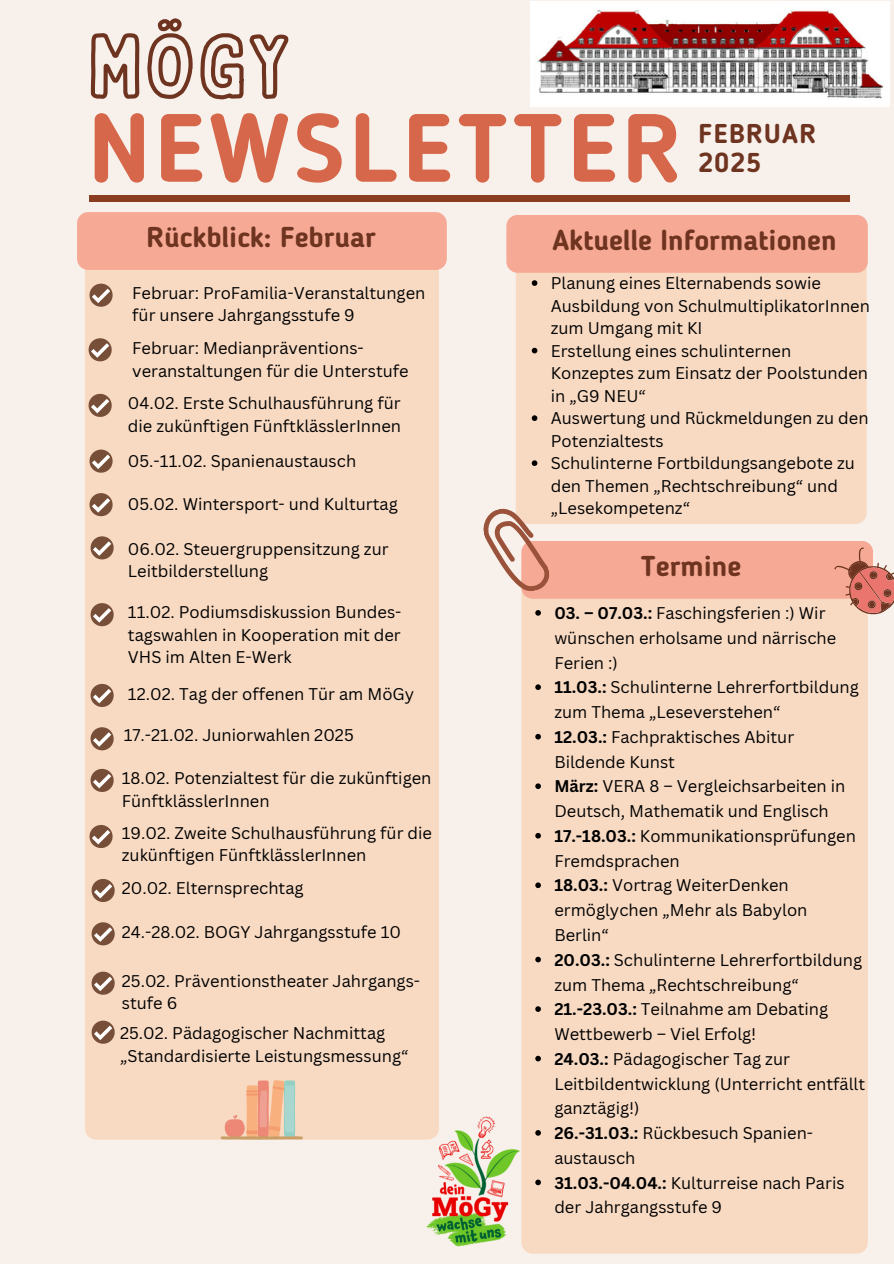
<style>
.page{position:relative;width:894px;height:1264px;background:#fff}
.page>*{position:absolute;margin:0;border:0;box-sizing:border-box;transform-origin:0 0}
.t1{font:700 96px "Blogger Sans";letter-spacing:.05em;color:#d6674a}
.t2{font:700 28.5px "Blogger Sans";color:#6e3420}
.t3{font:700 27px "Blogger Sans";letter-spacing:.05em;color:#6e3420}
.t4{font:16.5px/22.5px "Canva Sans";color:#000}
.s1{font-weight:700}
</style>
<div class="page">
<div style="left:0;top:0;width:893px;height:1263px;background:#f8f1eb"></div>
<div style="left:85px;top:244px;width:354px;height:895px;background:#f8dac3;border-radius:11px"></div>
<div style="left:77px;top:212px;width:369px;height:58px;background:#f6aa96;border-radius:11px"></div>
<div style="left:521px;top:559px;width:346px;height:694px;background:#f8dac3;border-radius:11px"></div>
<div style="left:521px;top:541px;width:351px;height:57px;background:#f6aa96;border-radius:11px"></div>
<div style="left:515px;top:244px;width:351px;height:280px;background:#f8dac3;border-radius:11px"></div>
<div style="left:506px;top:215px;width:361px;height:58px;background:#f6aa96;border-radius:11px"></div>
<div style="left:89px;top:195px;width:760px;height:6px;background:#8a3d21"></div>
<svg style="left:483px;top:501px;width:69px;height:98px"></svg>
<svg style="left:826px;top:541px;width:67px;height:84px"></svg>
<svg style="left:220px;top:1080px;width:83px;height:59px"></svg>
<img style="left:418px;top:1101px;width:105px;height:147px">
<svg style="left:89px;top:284px;width:24px;height:23px"></svg>
<svg style="left:89px;top:338px;width:23px;height:23px"></svg>
<svg style="left:89px;top:394px;width:23px;height:23px"></svg>
<svg style="left:89px;top:449px;width:24px;height:23px"></svg>
<svg style="left:89px;top:493px;width:24px;height:23px"></svg>
<img style="left:530px;top:2px;width:359px;height:104px">
<svg style="left:90px;top:18px;width:199px;height:82px"></svg>
<svg style="left:535px;top:610px;width:5px;height:5px"></svg>
<svg style="left:535px;top:684px;width:5px;height:6px"></svg>
<svg style="left:535px;top:734px;width:5px;height:5px"></svg>
<svg style="left:535px;top:783px;width:5px;height:6px"></svg>
<svg style="left:535px;top:833px;width:5px;height:5px"></svg>
<svg style="left:535px;top:882px;width:5px;height:6px"></svg>
<svg style="left:535px;top:956px;width:5px;height:6px"></svg>
<svg style="left:535px;top:1006px;width:5px;height:5px"></svg>
<svg style="left:535px;top:1055px;width:5px;height:6px"></svg>
<svg style="left:535px;top:1130px;width:5px;height:5px"></svg>
<svg style="left:535px;top:1179px;width:5px;height:6px"></svg>
<svg style="left:531px;top:280px;width:6px;height:6px"></svg>
<svg style="left:531px;top:348px;width:6px;height:5px"></svg>
<svg style="left:531px;top:415px;width:6px;height:6px"></svg>
<svg style="left:531px;top:460px;width:6px;height:6px"></svg>
<svg style="left:90px;top:536px;width:24px;height:23px"></svg>
<svg style="left:90px;top:603px;width:24px;height:23px"></svg>
<svg style="left:90px;top:684px;width:24px;height:23px"></svg>
<svg style="left:90px;top:727px;width:24px;height:23px"></svg>
<svg style="left:90px;top:769px;width:24px;height:23px"></svg>
<svg style="left:89px;top:825px;width:24px;height:23px"></svg>
<svg style="left:92px;top:879px;width:23px;height:23px"></svg>
<svg style="left:92px;top:922px;width:23px;height:23px"></svg>
<svg style="left:92px;top:971px;width:23px;height:23px"></svg>
<svg style="left:92px;top:1020px;width:23px;height:23px"></svg>
<h4 class="t1" style="left:89px;top:109px;width:594px">NEWSLETTER</h4>
<h4 class="t3" style="left:698px;top:122px;width:119px">FEBRUAR</h4>
<h4 class="t3" style="left:698px;top:151px;width:64px">2025</h4>
<h2 class="t2" style="left:146px;top:225px;width:231px">Rückblick: Februar</h2>
<p class="t4" style="left:132px;top:281px;width:294px">Februar: ProFamilia-Veranstaltungen für unsere Jahrgangsstufe 9</p>
<p class="t4" style="left:132px;top:337px;width:278px">Februar: Medianpräventions&shy;veranstaltungen für die Unterstufe</p>
<p class="t4" style="left:128px;top:391px;width:274px">04.02. Erste Schulhausführung für die zukünftigen FünftklässlerInnen</p>
<p class="t4" style="left:128px;top:449px;width:230px">05.-11.02. Spanienaustausch</p>
<p class="t4" style="left:128px;top:492px;width:271px">05.02. Wintersport- und Kulturtag</p>
<p class="t4" style="left:128px;top:537px;width:262px">06.02. Steuergruppensitzung zur<br>Leitbilderstellung</p>
<p class="t4" style="left:128px;top:600px;width:275px;text-align:justify">11.02. Podiumsdiskussion Bundes&shy;tagswahlen in Kooperation mit der VHS im Alten E-Werk</p>
<p class="t4" style="left:128px;top:682px;width:288px">12.02. Tag der offenen Tür am MöGy</p>
<p class="t4" style="left:124px;top:723px;width:231px">17.-21.02. Juniorwahlen 2025</p>
<p class="t4" style="left:122px;top:766px;width:311px">18.02. Potenzialtest für die zukünftigen<br>FünftklässlerInnen</p>
<p class="t4" style="left:122px;top:821px;width:311px">19.02. Zweite Schulhausführung für die zukünftigen FünftklässlerInnen</p>
<p class="t4" style="left:122px;top:876px;width:183px">20.02. Elternsprechtag</p>
<p class="t4" style="left:122px;top:919px;width:281px">24.-28.02. BOGY Jahrgangsstufe 10</p>
<p class="t4" style="left:122px;top:969px;width:300px">25.02. Präventionstheater Jahrgangs&shy;stufe 6</p>
<p class="t4" style="left:120px;top:1021px;width:290px">25.02. Pädagogischer Nachmittag „Standardisierte Leistungsmessung“</p>
<h3 class="t2" style="left:552px;top:228px;width:286px">Aktuelle Informationen</h3>
<p class="t4" style="left:550px;top:271px;width:320px">Planung eines Elternabends sowie<br>Ausbildung von SchulmultiplikatorInnen zum Umgang mit KI</p>
<p class="t4" style="left:550px;top:339px;width:319px">Erstellung eines schulinternen<br>Konzeptes zum Einsatz der Poolstunden in „G9 NEU“</p>
<p class="t4" style="left:550px;top:406px;width:319px">Auswertung und Rückmeldungen zu den<br>Potenzialtests</p>
<p class="t4" style="left:550px;top:451px;width:305px">Schulinterne Fortbildungsangebote zu den Themen „Rechtschreibung“ und „Lesekompetenz“</p>
<h1 class="t2" style="left:640px;top:554px;width:102px">Termine</h1>
<p class="t4" style="left:554px;top:600px;width:283px;line-height:24.8px"><span class="s1">03. – 07.03.:</span> Faschingsferien :) Wir wünschen erholsame und närrische<br>Ferien :)</p>
<p class="t4" style="left:554px;top:674px;width:306px;line-height:24.8px"><span class="s1">11.03.:</span> Schulinterne Lehrerfortbildung zum Thema „Leseverstehen“</p>
<p class="t4" style="left:554px;top:724px;width:241px;line-height:24.8px"><span class="s1">12.03.:</span> Fachpraktisches Abitur<br>Bildende Kunst</p>
<p class="t4" style="left:554px;top:773px;width:292px;line-height:24.8px"><span class="s1">März:</span> VERA 8 – Vergleichsarbeiten in<br>Deutsch, Mathematik und Englisch</p>
<p class="t4" style="left:554px;top:823px;width:303px;line-height:24.8px"><span class="s1">17.-18.03.:</span> Kommunikationsprüfungen<br>Fremdsprachen</p>
<p class="t4" style="left:554px;top:872px;width:254px;line-height:24.8px"><span class="s1">18.03.:</span> Vortrag WeiterDenken ermöglychen „Mehr als Babylon<br>Berlin“</p>
<p class="t4" style="left:554px;top:946px;width:309px;line-height:24.8px"><span class="s1">20.03.:</span> Schulinterne Lehrerfortbildung zum Thema „Rechtschreibung“</p>
<p class="t4" style="left:554px;top:996px;width:275px;line-height:24.8px"><span class="s1">21.-23.03.:</span> Teilnahme am Debating<br>Wettbewerb – Viel Erfolg!</p>
<p class="t4" style="left:554px;top:1045px;width:312px;line-height:24.8px"><span class="s1">24.03.:</span> Pädagogischer Tag zur<br>Leitbildentwicklung (Unterricht entfällt ganztägig!)</p>
<p class="t4" style="left:554px;top:1120px;width:260px;line-height:24.8px"><span class="s1">26.-31.03.:</span> Rückbesuch Spanien&shy;austausch</p>
<p class="t4" style="left:554px;top:1169px;width:292px;line-height:24.8px"><span class="s1">31.03.-04.04.:</span> Kulturreise nach Paris der Jahrgangsstufe 9</p>
</div>
